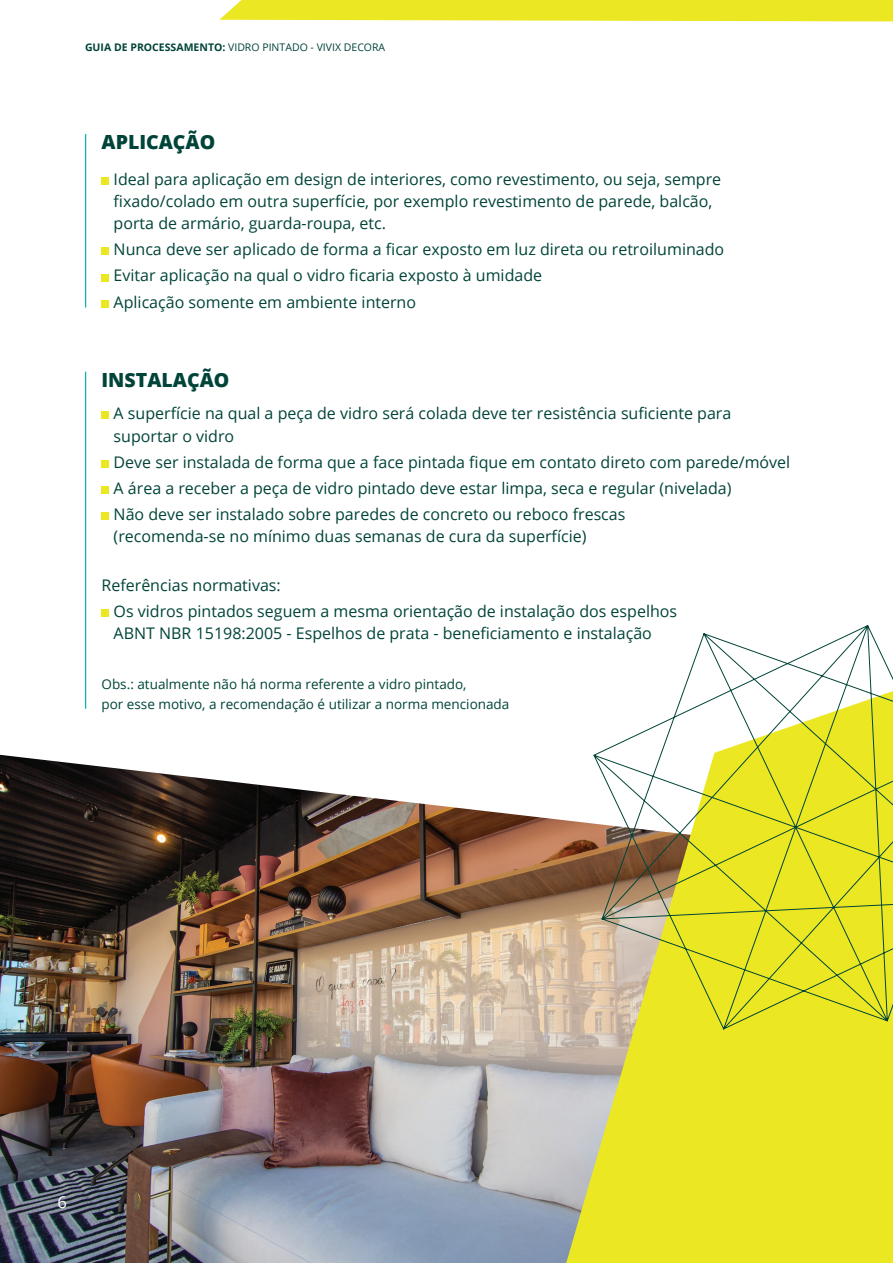
<style>
.page{position:relative;width:893px;height:1263px;background:#fff}
.page>*{position:absolute;margin:0;border:0;box-sizing:border-box;transform-origin:0 0}
.t1{font:800 19.5px "Open Sans";color:#004439}
.t2{font:16.5px "Open Sans";color:#fff}
.t3{font:16.05px/26.1px "Open Sans";color:#004439}
.t4{font:13.5px/19.5px "Open Sans";color:#004439}
.t5{font:10.5px "Open Sans";color:#004439}
.s1{font-weight:700}
</style>
<div class="page">
<img style="left:0;top:755px;width:566px;height:508px">
<div style="left:102px;top:177px;width:7px;height:8px;background:#ebe823"></div>
<div style="left:102px;top:247px;width:7px;height:8px;background:#ebe823"></div>
<div style="left:102px;top:274px;width:7px;height:7px;background:#ebe823"></div>
<div style="left:102px;top:300px;width:7px;height:7px;background:#ebe823"></div>
<div style="left:102px;top:411px;width:7px;height:8px;background:#ebe823"></div>
<div style="left:102px;top:460px;width:7px;height:8px;background:#ebe823"></div>
<div style="left:102px;top:486px;width:7px;height:8px;background:#ebe823"></div>
<div style="left:102px;top:512px;width:7px;height:8px;background:#ebe823"></div>
<div style="left:102px;top:609px;width:7px;height:8px;background:#ebe823"></div>
<hr style="left:85px;top:134px;width:1px;height:173px;background:#00b3b0">
<hr style="left:85px;top:372px;width:1px;height:337px;background:#00b3b0">
<svg style="left:566px;top:820px;width:327px;height:443px;background:#e3de37"></svg>
<div style="left:219px;top:0;width:674px;height:21px;background:#ebe823"></div>
<svg style="left:590px;top:625px;width:303px;height:406px"></svg>
<p class="t5" style="left:85px;top:40px;width:302px"><span class="s1">GUIA DE PROCESSAMENTO:</span> VIDRO PINTADO - VIVIX DECORA</p>
<p class="t1" style="left:102px;top:127px;width:115px">APLICAÇÃO</p>
<p class="t3" style="left:114px;top:167px;width:609px;line-height:22.4px">Ideal para aplicação em design de interiores, como revestimento, ou seja, sempre fixado/colado em outra superfície, por exemplo revestimento de parede, balcão, porta de armário, guarda-roupa, etc.</p>
<p class="t3" style="left:114px;top:236px;width:612px">Nunca deve ser aplicado de forma a ficar exposto em luz direta ou retroiluminado<br>Evitar aplicação na qual o vidro ficaria exposto à umidade<br>Aplicação somente em ambiente interno</p>
<p class="t1" style="left:102px;top:365px;width:129px">INSTALAÇÃO</p>
<p class="t3" style="left:114px;top:402px;width:619px;line-height:22.4px">A superfície na qual a peça de vidro será colada deve ter resistência suficiente para suportar o vidro</p>
<p class="t3" style="left:114px;top:448px;width:678px">Deve ser instalada de forma que a face pintada fique em contato direto com parede/móvel<br>A área a receber a peça de vidro pintado deve estar limpa, seca e regular (nivelada)<br>Não deve ser instalado sobre paredes de concreto ou reboco frescas</p>
<p class="t3" style="left:114px;top:523px;width:474px">(recomenda-se no mínimo duas semanas de cura da superfície)</p>
<p class="t3" style="left:114px;top:571px;width:565px;text-indent:-12px">Referências normativas:<br>Os vidros pintados seguem a mesma orientação de instalação dos espelhos</p>
<p class="t3" style="left:114px;top:620px;width:540px">ABNT NBR 15198:2005 - Espelhos de prata - beneficiamento e instalação</p>
<p class="t4" style="left:102px;top:674px;width:409px">Obs.: atualmente não há norma referente a vidro pintado,<br>por esse motivo, a recomendação é utilizar a norma mencionada</p>
<p class="t2" style="left:57px;top:1190px;width:11px">6</p>
</div>
